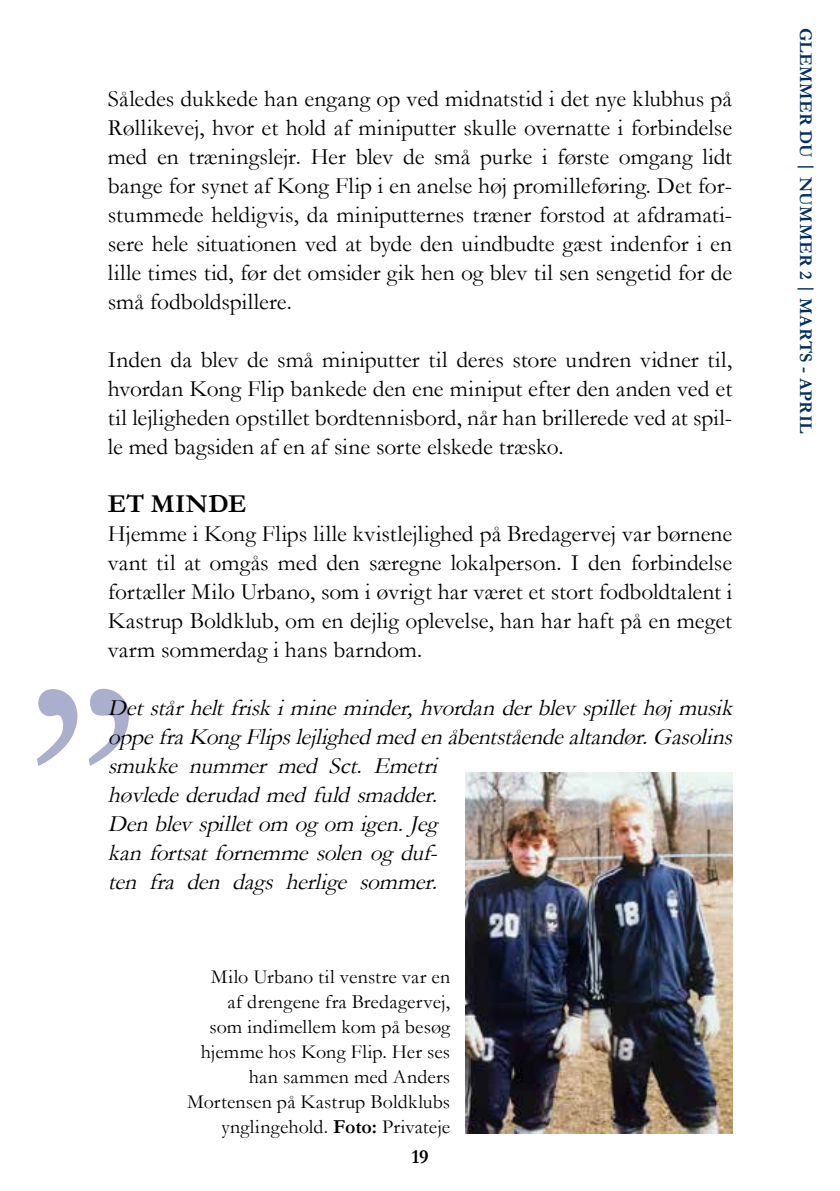
<style>
.page{position:relative;width:840px;height:1191px;background:#fff}
.page>*{position:absolute;margin:0;border:0;box-sizing:border-box;transform-origin:0 0}
.t1{font:700 26px "Garamond";letter-spacing:.015em;color:#000}
.t2{font:23.6px/29px "Garamond";color:#000;text-align:justify}
.t3{font:italic 23.6px/29px "Garamond";color:#000}
.t4{font:20px/25px "Garamond";letter-spacing:.01em;color:#000;text-align:right}
.t5{font:700 20px "Garamond";color:#000}
.t6{font:700 18px "Garamond";letter-spacing:.02em;color:#002f63}
.s1{font-weight:700}
</style>
<div class="page">
<svg style="left:89px;top:689px;width:40px;height:77px"></svg>
<svg style="left:37px;top:689px;width:40px;height:77px"></svg>
<img style="left:465px;top:773px;width:266px;height:360px">
<p class="t2" style="left:108px;top:83px;width:625px">Således dukkede han engang op ved midnatstid i det nye klubhus på Røllikevej, hvor et hold af miniputter skulle overnatte i forbindelse med en træningslejr. Her blev de små purke i første omgang lidt bange for synet af Kong Flip i en anelse høj promilleføring. Det for&shy;stummede heldigvis, da miniputternes træner forstod at afdramati&shy;sere hele situationen ved at byde den uindbudte gæst indenfor i en lille times tid, før det omsider gik hen og blev til sen sengetid for de små fodboldspillere.</p>
<p class="t2" style="left:108px;top:344px;width:625px">Inden da blev de små miniputter til deres store undren vidner til, hvordan Kong Flip bankede den ene miniput efter den anden ved et til lejligheden opstillet bordtennisbord, når han brillerede ved at spil&shy;le med bagsiden af en af sine sorte elskede træsko.</p>
<p class="t1" style="left:108px;top:486px;width:140px">ET MINDE</p>
<p class="t2" style="left:108px;top:518px;width:625px">Hjemme i Kong Flips lille kvistlejlighed på Bredagervej var børnene vant til at omgås med den særegne lokalperson. I den forbindelse fortæller Milo Urbano, som i øvrigt har været et stort fodboldtalent i Kastrup Boldklub, om en dejlig oplevelse, han har haft på en meget varm sommerdag i hans barndom.</p>
<p class="t3" style="left:108px;top:692px;width:632px">Detstårheltfriskimineminder,hvordanderblevspillethøjmusik oppefraKongFlipslejlighedmedenåbentståendealtandør.Gasolins smukke nummer med Sct. Emetri høvledederudadmedfuldsmadder.<br>Denblevspilletom ogom igen.Jeg kanfortsatfornemmesolenogduf-<br>ten fra den dags herlige sommer.</p>
<p class="t4" style="left:187px;top:964px;width:264px">Milo Urbano til venstre var en<br>af drengene fra Bredagervej,<br>som indimellem kom på besøg hjemme hos Kong Flip. Her ses han sammen med Anders<br>Mortensen på Kastrup Boldklubs ynglingehold. <span class="s1">Foto:</span> Privateje</p>
<p class="t5" style="left:411px;top:1143px;width:19px">19</p>
<p class="t6" style="left:817px;top:27px;width:407px;rotate:90deg">GLEMMER DU | NUMMER 2 | MARTS - APRIL</p>
</div>
